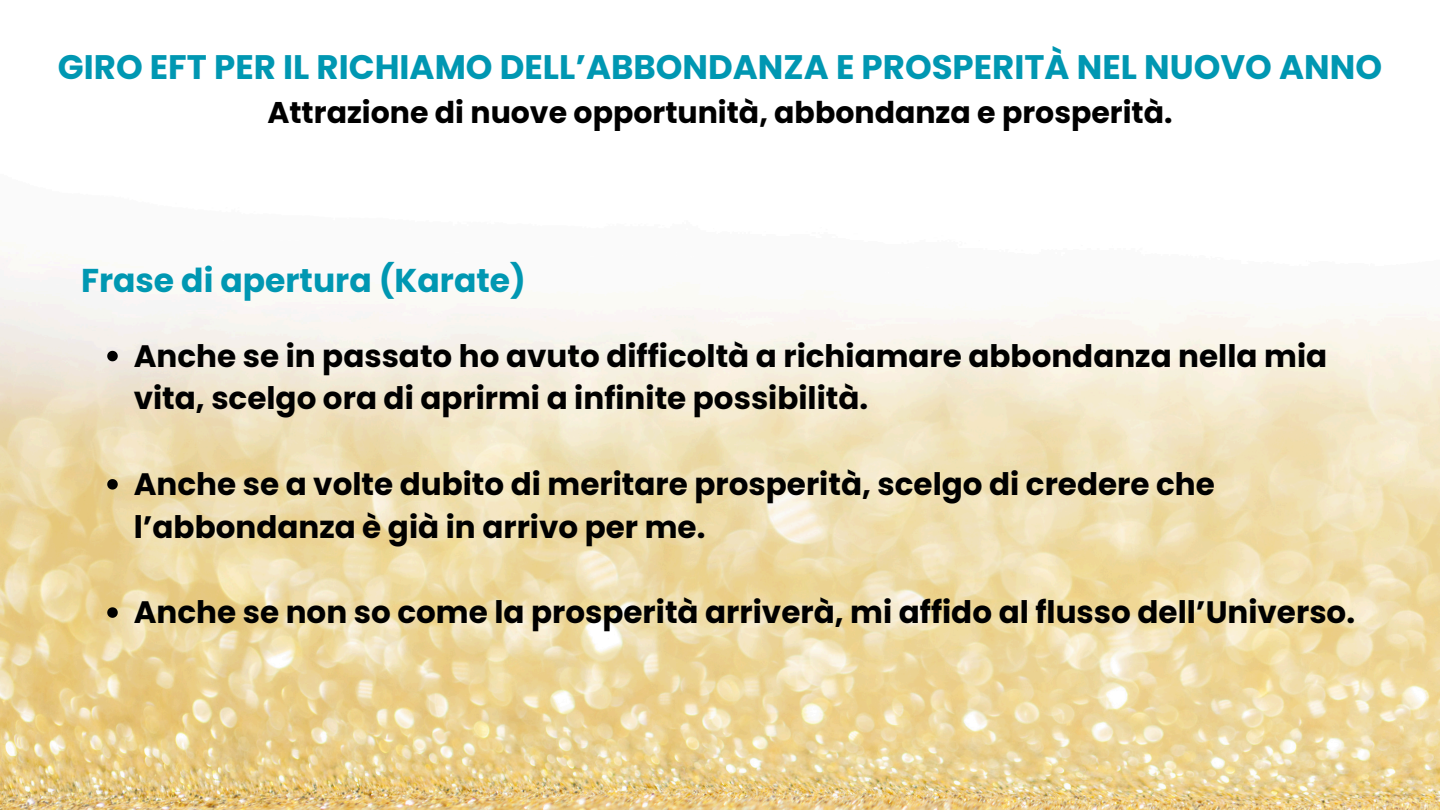
<style>
.page{position:relative;width:1440px;height:810px;background:#fff}
.page>*{position:absolute;margin:0;border:0;box-sizing:border-box;transform-origin:0 0}
.t1{font:700 34px "Poppins";color:#0097b2}
.t2{font:700 33px "Poppins";color:#0097b2}
.t3{font:700 31px/42.8px "Poppins";color:#000}
.t4{font:700 30px "Poppins";color:#000}
</style>
<div class="page">
<img style="left:0;top:287px;width:1440px;height:523px">
<svg style="left:107px;top:351px;width:11px;height:10px"></svg>
<svg style="left:107px;top:479px;width:11px;height:11px"></svg>
<svg style="left:107px;top:607px;width:11px;height:11px"></svg>
<p class="t1" style="left:58px;top:44px;width:1326px">GIRO EFT PER IL RICHIAMO DELL’ABBONDANZA E PROSPERITÀ NEL NUOVO ANNO</p>
<h1 class="t4" style="left:267px;top:91px;width:907px">Attrazione di nuove opportunità, abbondanza e prosperità.</h1>
<p class="t2" style="left:81px;top:258px;width:446px">Frase di apertura (Karate)</p>
<h2 class="t3" style="left:134px;top:334px;width:1195px">Anche se in passato ho avuto difficoltà a richiamare abbondanza nella mia vita, scelgo ora di aprirmi a infinite possibilità.</h2>
<p class="t3" style="left:134px;top:463px;width:1083px">Anche se a volte dubito di meritare prosperità, scelgo di credere che l’abbondanza è già in arrivo per me.</p>
<p class="t3" style="left:134px;top:591px;width:1223px">Anche se non so come la prosperità arriverà, mi affido al flusso dell’Universo.</p>
</div>
